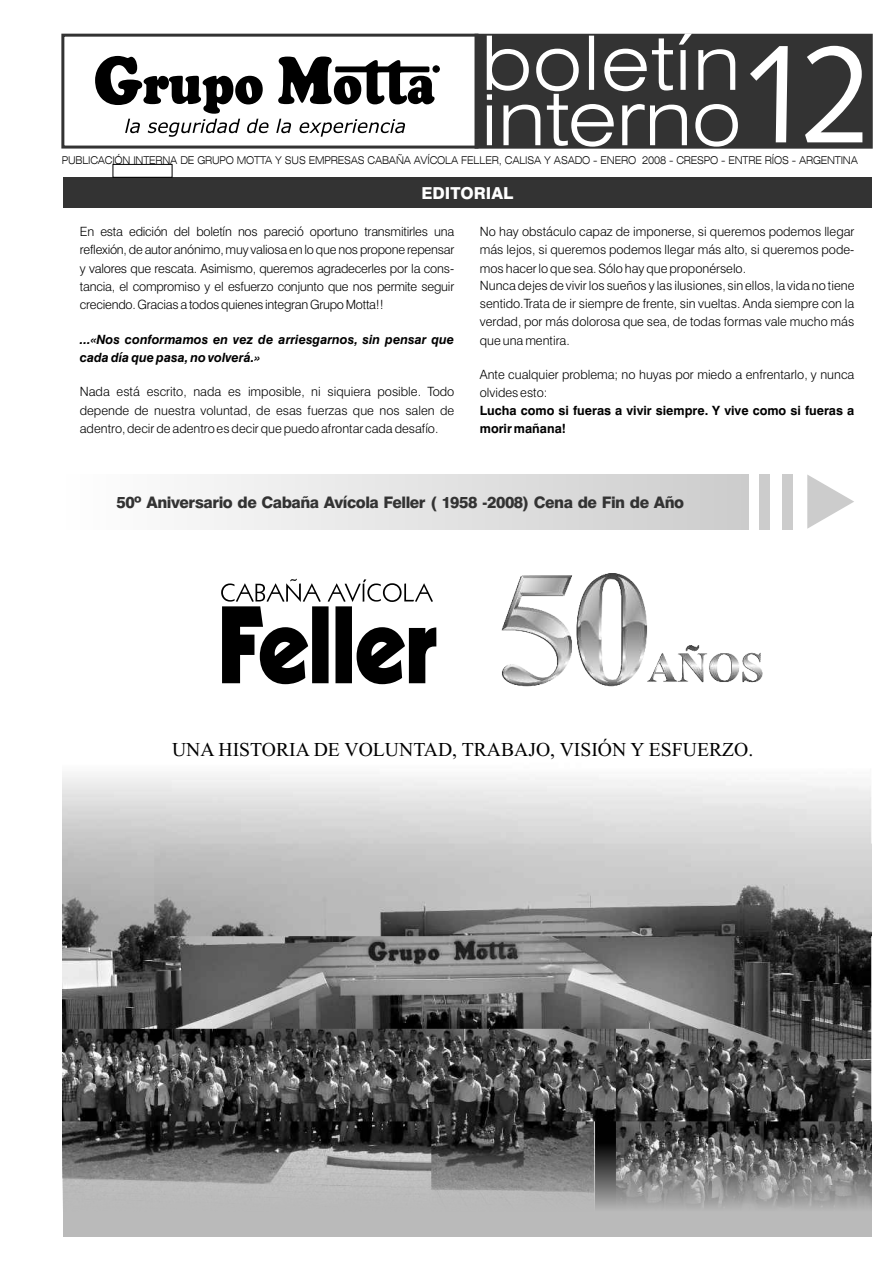
<style>
.page{position:relative;width:893px;height:1263px;background:#fff}
.page>*{position:absolute;margin:0;border:0;box-sizing:border-box;transform-origin:0 0}
.t1{font:139.5px "Humanist 531 BT Roman A";color:#fff;scale:.94 1}
.t2{font:19.65px "Times New Roman";color:#000}
.t3{font:800 16.5px "Swiss 721 BT";color:#fff}
.t4{font:800 15.9px "Swiss 721 BT";letter-spacing:-.03em;color:#333}
.t5{font:300 12.75px/18.3px "Swiss 721 BT";color:#000;text-align:justify}
.t6{font:italic 700 12.75px/18.3px "Swiss 721 BT";color:#000}
.t7{font:700 12.75px/18.3px "Swiss 721 BT";color:#000}
.t8{font:300 expanded 10.65px "Swiss 721 BT";letter-spacing:-.02em;color:#000;scale:.89 1}
</style>
<div class="page">
<div style="left:63px;top:828px;width:808px;height:408px;background:#bababa"></div>
<img style="left:63px;top:775px;width:808px;height:433px">
<div style="left:473px;top:33px;width:400px;height:116px;background:#333"></div>
<div style="left:61px;top:34px;width:417px;height:115px;border:3px solid #333"></div>
<svg style="left:487px;top:33px;width:251px;height:114px"></svg>
<svg style="left:95px;top:56px;width:344px;height:81px"></svg>
<div style="left:63px;top:474px;width:685px;height:55px;background:linear-gradient(to right,#fff,#ccc)"></div>
<div style="left:759px;top:474px;width:10px;height:55px;background:#ccc"></div>
<div style="left:782px;top:474px;width:11px;height:55px;background:#ccc"></div>
<svg style="left:807px;top:474px;width:47px;height:55px"></svg>
<img style="left:501px;top:573px;width:261px;height:114px">
<svg style="left:221px;top:579px;width:215px;height:105px"></svg>
<div style="left:63px;top:177px;width:808px;height:31px;background:#333"></div>
<div style="left:113px;top:164px;width:59px;height:13px;border:1px solid #000"></div>
<h1 class="t1" style="left:738px;top:36px;width:144px">12</h1>
<p class="t8" style="left:62px;top:156px;width:896px">PUBLICACIÓN INTERNA DE GRUPO MOTTA Y SUS EMPRESAS CABAÑA AVÍCOLA FELLER, CALISA Y ASADO - ENERO 2008 - CRESPO - ENTRE RÍOS - ARGENTINA</p>
<p class="t3" style="left:421px;top:186px;width:93px">EDITORIAL</p>
<p class="t5" style="left:80px;top:223px;width:376px">En esta edición del boletín nos pareció oportuno transmitirles una reflexión, de autor anónimo, muy valiosa en lo que nos propone repensar y valores que rescata. Asimismo, queremos agradecerles por la cons&shy;tancia, el compromiso y el esfuerzo conjunto que nos permite seguir creciendo.Graciasatodosquienes integranGrupoMotta!!</p>
<p class="t6" style="left:80px;top:331px;width:376px">...«Nos conformamos en vez de arriesgarnos, sin pensar que cada día que pasa, no volverá.»</p>
<p class="t5" style="left:80px;top:384px;width:376px">Nada está escrito, nada es imposible, ni siquiera posible. Todo depende de nuestra voluntad, de esas fuerzas que nos salen de adentro, decir de adentro es decir que puedo afrontar cada desafío.</p>
<p class="t5" style="left:480px;top:223px;width:376px">No hay obstáculo capaz de imponerse, si queremos podemos llegar más lejos, si queremos podemos llegar más alto, si queremos pode&shy;mos hacer lo que sea. Sólo hay que proponérselo.</p>
<p class="t5" style="left:480px;top:277px;width:376px">Nunca dejes de vivir los sueños y las ilusiones, sin ellos, la vida no tiene sentido.Trata de ir siempre de frente, sin vueltas. Anda siempre con la verdad, por más dolorosa que sea, de todas formas vale mucho más que una mentira.</p>
<p class="t5" style="left:480px;top:367px;width:376px">Ante cualquier problema; no huyas por miedo a enfrentarlo, y nunca olvides esto:</p>
<p class="t7" style="left:480px;top:402px;width:376px">Lucha como si fueras a vivir siempre. Y vive como si fueras a morir mañana!</p>
<p class="t4" style="left:116px;top:496px;width:569px">50º Aniversario de Cabaña Avícola Feller ( 1958 -2008) Cena de Fin de Año</p>
<h2 class="t2" style="left:172px;top:743px;width:583px">UNA HISTORIA DE VOLUNTAD, TRABAJO, VISIÓN Y ESFUERZO.</h2>
</div>
